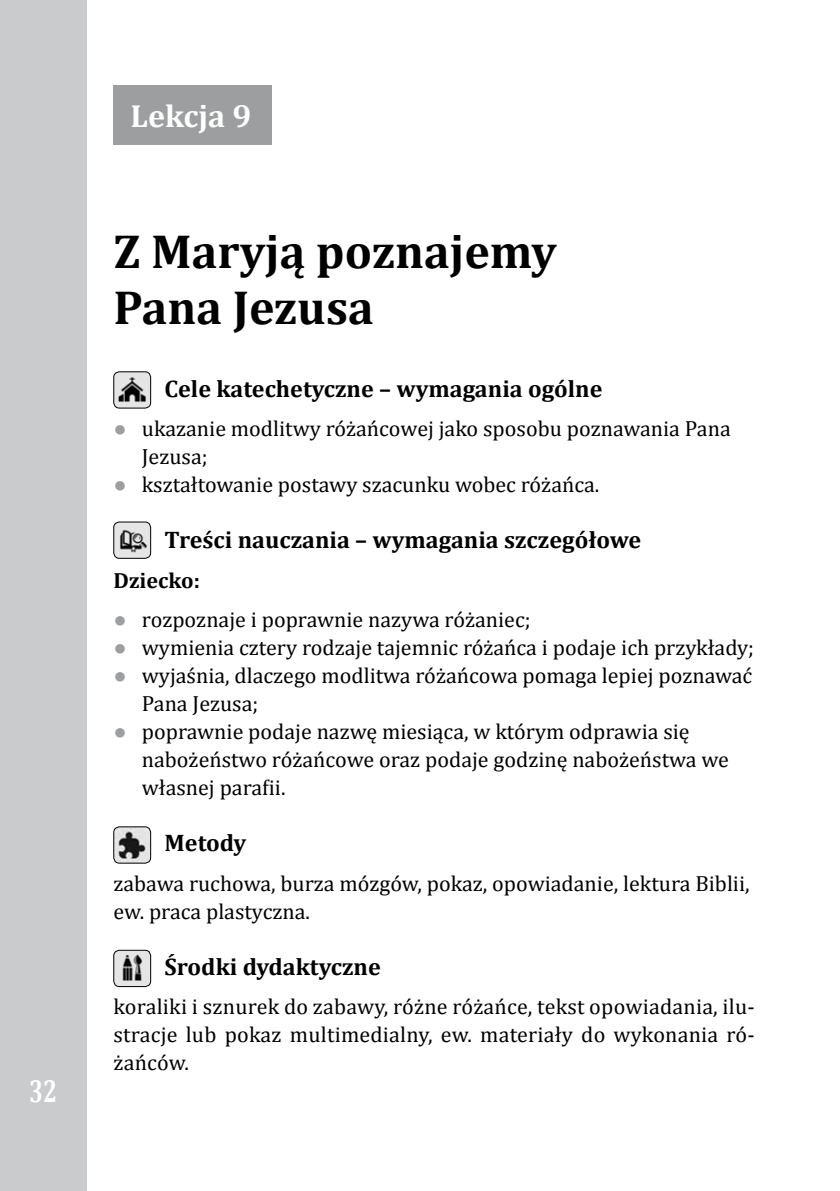
<style>
.page{position:relative;width:840px;height:1191px;background:#fff}
.page>*{position:absolute;margin:0;border:0;box-sizing:border-box;transform-origin:0 0}
.t1{font:700 48px/55.2px "Cambria";color:#000}
.t2{font:700 32px "Cambria";color:#fff}
.t3{font:700 32px "Cambria";color:#fff;scale:.75 1}
.t4{font:700 24px "Cambria";color:#000}
.t5{font:22px/28px "Cambria";color:#000}
.t6{font:700 22px "Cambria";color:#000}
.s1{font-family:"Arial";color:#9c9e9f}
</style>
<div class="page">
<div style="left:0;top:0;width:86px;height:1191px;background:#c9cbcc"></div>
<div style="left:113px;top:85px;width:159px;height:60px;background:#9c9e9f"></div>
<img style="left:114px;top:372px;width:36px;height:36px">
<div style="left:113px;top:371px;width:38px;height:37px;border:1px solid #000;border-radius:6px"></div>
<img style="left:114px;top:522px;width:36px;height:36px">
<div style="left:113px;top:522px;width:38px;height:36px;border:1px solid #000;border-radius:6px"></div>
<img style="left:114px;top:828px;width:36px;height:35px">
<div style="left:113px;top:826px;width:38px;height:37px;border:1px solid #000;border-radius:6px"></div>
<img style="left:114px;top:950px;width:36px;height:36px">
<div style="left:113px;top:950px;width:38px;height:36px;border:1px solid #000;border-radius:6px"></div>
<h2 class="t3" style="left:29px;top:1068px;width:39px">32</h2>
<h2 class="t2" style="left:130px;top:93px;width:122px">Lekcja 9</h2>
<h1 class="t1" style="left:113px;top:223px;width:444px">Z Maryją poznajemy<br>Pana Jezusa</h1>
<p class="t4" style="left:164px;top:372px;width:439px">Cele katechetyczne – wymagania ogólne</p>
<p class="t5" style="left:142px;top:415px;width:590px;text-indent:-28px"><span class="s1">●</span> ukazanie modlitwy różańcowej jako sposobu poznawania Pana<br>Jezusa;</p>
<p class="t5" style="left:113px;top:471px;width:487px"><span class="s1">●</span> kształtowanie postawy szacunku wobec różańca.</p>
<p class="t4" style="left:164px;top:523px;width:477px">Treści nauczania – wymagania szczegółowe</p>
<p class="t6" style="left:113px;top:565px;width:88px">Dziecko:</p>
<p class="t5" style="left:113px;top:605px;width:418px"><span class="s1">●</span> rozpoznaje i poprawnie nazywa różaniec;</p>
<p class="t5" style="left:113px;top:633px;width:641px"><span class="s1">●</span> wymienia cztery rodzaje tajemnic różańca i podaje ich przykłady;</p>
<p class="t5" style="left:142px;top:661px;width:611px;text-indent:-28px"><span class="s1">●</span> wyjaśnia, dlaczego modlitwa różańcowa pomaga lepiej poznawać<br>Pana Jezusa;</p>
<p class="t5" style="left:142px;top:717px;width:588px;text-indent:-28px"><span class="s1">●</span> poprawnie podaje nazwę miesiąca, w którym odprawia się nabożeństwo różańcowe oraz podaje godzinę nabożeństwa we własnej parafii.</p>
<p class="t4" style="left:164px;top:826px;width:83px">Metody</p>
<p class="t5" style="left:113px;top:869px;width:637px">zabawa ruchowa, burza mózgów, pokaz, opowiadanie, lektura Biblii, ew. praca plastyczna.</p>
<p class="t4" style="left:164px;top:949px;width:218px">Środki dydaktyczne</p>
<p class="t5" style="left:113px;top:992px;width:642px;text-align:justify">koraliki i sznurek do zabawy, różne różańce, tekst opowiadania, ilu&shy;stracje lub pokaz multimedialny, ew. materiały do wykonania ró&shy;żańców.</p>
</div>
